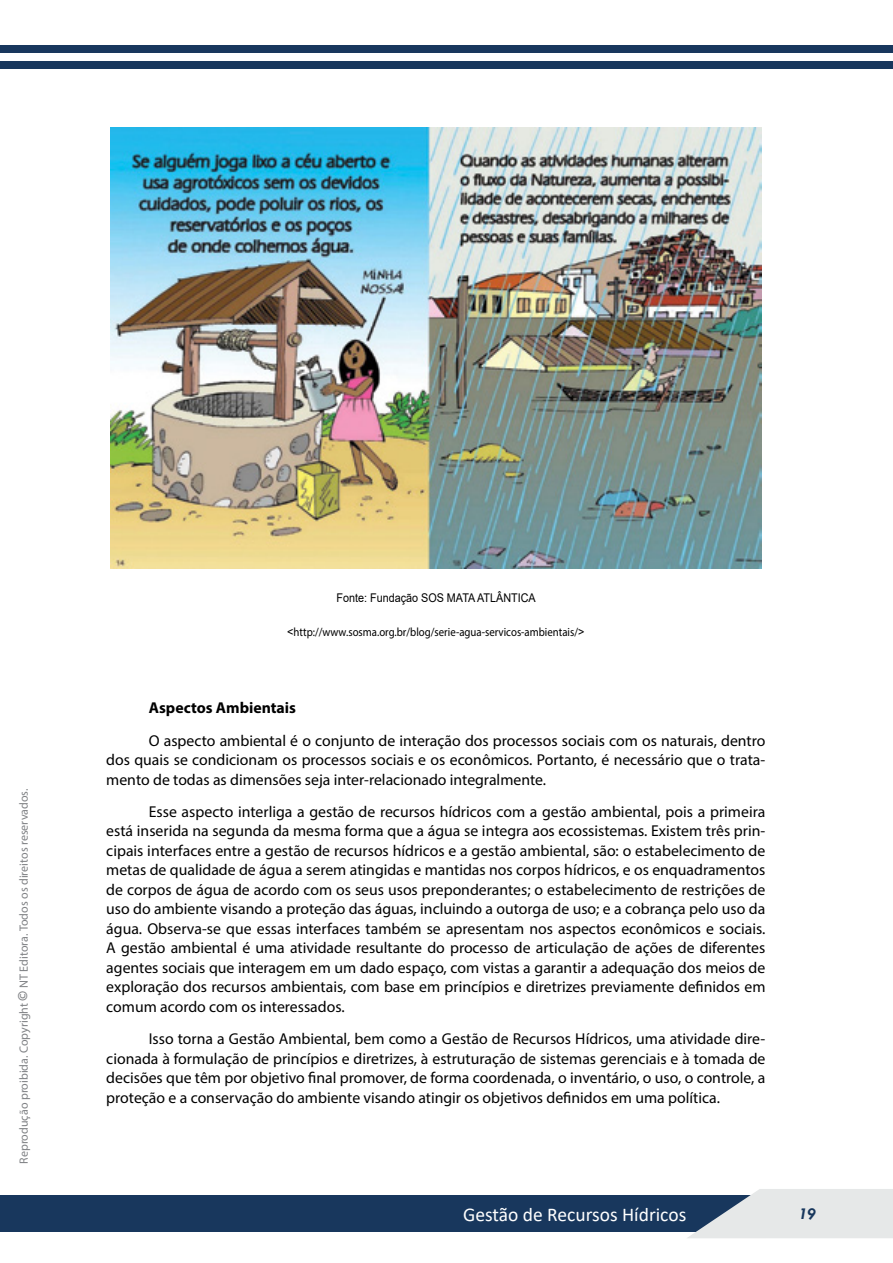
<style>
.page{position:relative;width:893px;height:1263px;background:#fff}
.page>*{position:absolute;margin:0;border:0;box-sizing:border-box;transform-origin:0 0}
.t1{font:19.5px "Calibri";color:#fff}
.t2{font:italic 700 16.5px "Tw Cen";color:#18375d}
.t3{font:15.75px/19.5px "Myriad Pro";color:#000;text-align:justify}
.t4{font:700 15.75px "Myriad Pro";color:#000}
.t5{font:12px "Myriad Pro";color:#808285}
.t6{font:12px "Myriad Pro";color:#000;scale:.9 1}
.t7{font:12px "Arial";color:#000;scale:.9 1}
.s1{font-weight:700;font-size:15px}
.s2{font-family:"Arial"}
</style>
<div class="page">
<div style="left:0;top:45px;width:893px;height:8px;background:#18375d"></div>
<div style="left:0;top:61px;width:893px;height:8px;background:#18375d"></div>
<div style="left:0;top:1195px;width:893px;height:37px;background:#18375d"></div>
<svg style="left:687px;top:1189px;width:206px;height:49px"></svg>
<img style="left:110px;top:128px;width:651px;height:441px">
<p class="t5" style="left:16px;top:1164px;width:377px;rotate:-90deg">Reprodução proibida. Copyright <span class="s1">©</span> NT Editora. Todos os direitos reservados.</p>
<p class="t7" style="left:336px;top:590px;width:223px">Fonte: Fundação SOS MATA ATLÂNTICA</p>
<p class="t6" style="left:287px;top:624px;width:332px"><span class="s2">&lt;</span>http://www.sosma.org.br/blog/serie-agua-servicos-ambientais/<span class="s2">&gt;</span></p>
<p class="t4" style="left:149px;top:698px;width:149px">Aspectos Ambientais</p>
<p class="t3" style="left:106px;top:730px;width:661px;text-indent:43px">O aspecto ambiental é o conjunto de interação dos processos sociais com os naturais, dentro dos quais se condicionam os processos sociais e os econômicos. Portanto, é necessário que o trata&shy;mento de todas as dimensões seja inter-relacionado integralmente.</p>
<p class="t3" style="left:106px;top:801px;width:661px;text-indent:43px">Esse aspecto interliga a gestão de recursos hídricos com a gestão ambiental, pois a primeira está inserida na segunda da mesma forma que a água se integra aos ecossistemas. Existem três prin&shy;cipais interfaces entre a gestão de recursos hídricos e a gestão ambiental, são: o estabelecimento de metas de qualidade de água a serem atingidas e mantidas nos corpos hídricos, e os enquadramentos de corpos de água de acordo com os seus usos preponderantes; o estabelecimento de restrições de uso do ambiente visando a proteção das águas, incluindo a outorga de uso; e a cobrança pelo uso da água. Observa-se que essas interfaces também se apresentam nos aspectos econômicos e sociais.<br>A gestão ambiental é uma atividade resultante do processo de articulação de ações de diferentes agentes sociais que interagem em um dado espaço, com vistas a garantir a adequação dos meios de exploração dos recursos ambientais, com base em princípios e diretrizes previamente definidos em comum acordo com os interessados.</p>
<p class="t3" style="left:106px;top:1029px;width:661px;text-indent:43px">Isso torna a Gestão Ambiental, bem como a Gestão de Recursos Hídricos, uma atividade dire&shy;cionada à formulação de princípios e diretrizes, à estruturação de sistemas gerenciais e à tomada de decisões que têm por objetivo final promover, de forma coordenada, o inventário, o uso, o controle, a proteção e a conservação do ambiente visando atingir os objetivos definidos em uma política.</p>
<p class="t1" style="left:463px;top:1201px;width:225px">Gestão de Recursos Hídricos</p>
<p class="t2" style="left:799px;top:1204px;width:19px">19</p>
</div>
